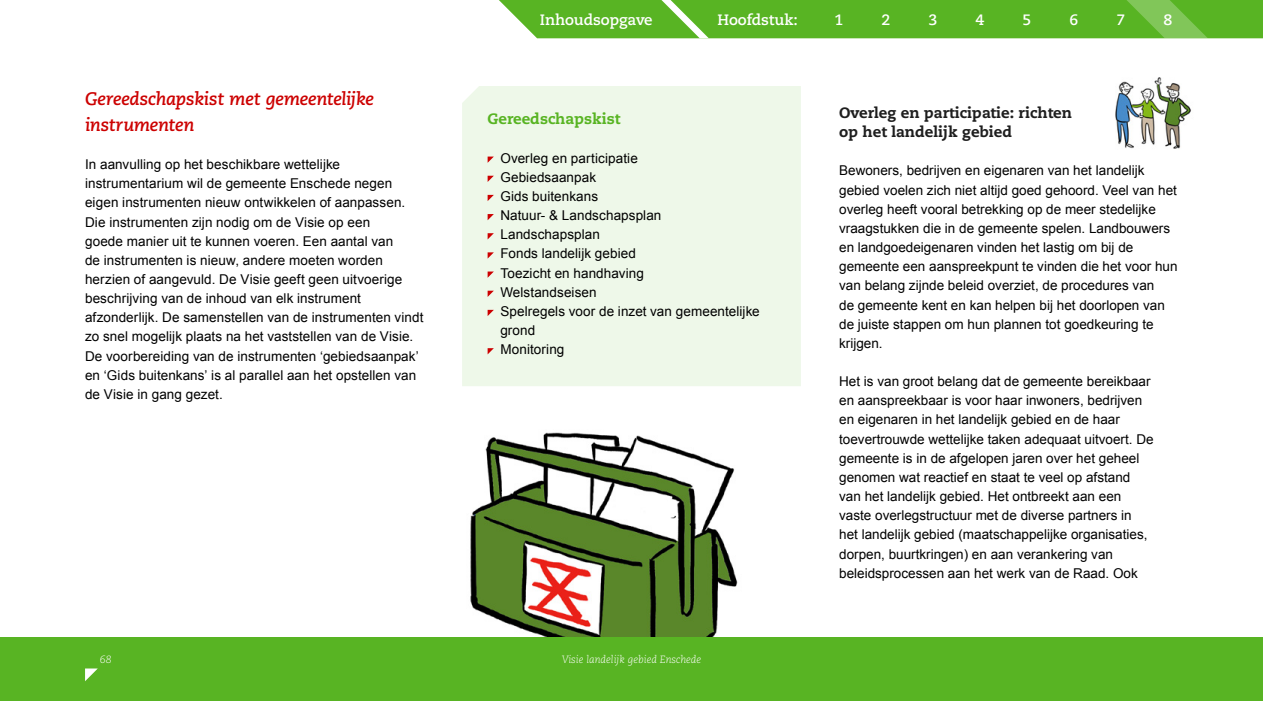
<style>
.page{position:relative;width:1263px;height:701px;background:#fff}
.page>*{position:absolute;margin:0;border:0;box-sizing:border-box;transform-origin:0 0}
.t1{font:italic 700 18px/25.5px "Caecilia";letter-spacing:-.015em;color:#c00}
.t2{font:800 15px/19.2px "Caecilia";color:#1e1e1e}
.t3{font:700 15px "Caecilia";letter-spacing:-.005em;color:#fff}
.t4{font:800 15px "Caecilia";color:#58b423}
.t5{font:13.5px/19.2px "Arial";color:#000}
.t6{font:italic 300 10.5px "Caecilia";color:#fff}
</style>
<div class="page">
<div style="left:0;top:636px;width:1263px;height:64px;background:#58b423"></div>
<svg style="left:85px;top:668px;width:13px;height:12px"></svg>
<div style="left:462px;top:86px;width:339px;height:300px;background:#eef8e9"></div>
<svg style="left:488px;top:156px;width:6px;height:7px"></svg>
<svg style="left:488px;top:175px;width:6px;height:7px"></svg>
<svg style="left:488px;top:195px;width:6px;height:6px"></svg>
<svg style="left:488px;top:214px;width:6px;height:6px"></svg>
<svg style="left:488px;top:233px;width:6px;height:6px"></svg>
<svg style="left:488px;top:252px;width:6px;height:6px"></svg>
<svg style="left:488px;top:271px;width:6px;height:6px"></svg>
<svg style="left:488px;top:290px;width:6px;height:7px"></svg>
<svg style="left:488px;top:309px;width:6px;height:7px"></svg>
<svg style="left:488px;top:348px;width:6px;height:6px"></svg>
<img style="left:470px;top:432px;width:268px;height:203px">
<svg style="left:499px;top:0;width:764px;height:38px;background:#60b72e"></svg>
<img style="left:1115px;top:77px;width:76px;height:72px">
<h1 class="t1" style="left:85px;top:86px;width:290px">Gereedschapskist met gemeentelijke instrumenten</h1>
<p class="t5" style="left:85px;top:155px;width:340px">In aanvulling op het beschikbare wettelijke instrumentarium wil de gemeente Enschede negen eigen instrumenten nieuw ontwikkelen of aanpassen.<br>Die instrumenten zijn nodig om de Visie op een<br>goede manier uit te kunnen voeren. Een aantal van<br>de instrumenten is nieuw, andere moeten worden herzien of aangevuld. De Visie geeft geen uitvoerige beschrijving van de inhoud van elk instrument afzonderlijk. De samenstellen van de instrumenten vindt zo snel mogelijk plaats na het vaststellen van de Visie.<br>De voorbereiding van de instrumenten ‘gebiedsaanpak’ en ‘Gids buitenkans’ is al parallel aan het opstellen van de Visie in gang gezet.</p>
<p class="t3" style="left:540px;top:11px;width:114px">Inhoudsopgave</p>
<p class="t3" style="left:717px;top:11px;width:82px">Hoofdstuk:</p>
<p class="t3" style="left:834px;top:11px;width:10px">1</p>
<p class="t3" style="left:881px;top:11px;width:10px">2</p>
<p class="t3" style="left:928px;top:11px;width:10px">3</p>
<p class="t3" style="left:975px;top:11px;width:10px">4</p>
<p class="t3" style="left:1022px;top:11px;width:10px">5</p>
<p class="t3" style="left:1069px;top:11px;width:10px">6</p>
<p class="t3" style="left:1116px;top:11px;width:10px">7</p>
<p class="t3" style="left:1163px;top:11px;width:10px">8</p>
<p class="t4" style="left:488px;top:110px;width:134px">Gereedschapskist</p>
<p class="t5" style="left:500px;top:148px;width:261px">Overleg en participatie<br>Gebiedsaanpak<br>Gids buitenkans<br>Natuur- &amp; Landschapsplan<br>Landschapsplan<br>Fonds landelijk gebied<br>Toezicht en handhaving<br>Welstandseisen<br>Spelregels voor de inzet van gemeentelijke grond<br>Monitoring</p>
<p class="t2" style="left:839px;top:103px;width:234px">Overleg en participatie: richten op het landelijk gebied</p>
<p class="t5" style="left:839px;top:161px;width:340px">Bewoners, bedrijven en eigenaren van het landelijk gebied voelen zich niet altijd goed gehoord. Veel van het overleg heeft vooral betrekking op de meer stedelijke vraagstukken die in de gemeente spelen. Landbouwers en landgoedeigenaren vinden het lastig om bij de gemeente een aanspreekpunt te vinden die het voor hun van belang zijnde beleid overziet, de procedures van<br>de gemeente kent en kan helpen bij het doorlopen van de juiste stappen om hun plannen tot goedkeuring te krijgen.</p>
<p class="t5" style="left:839px;top:371px;width:316px">Het is van groot belang dat de gemeente bereikbaar en aanspreekbaar is voor haar inwoners, bedrijven en eigenaren in het landelijk gebied en de haar toevertrouwde wettelijke taken adequaat uitvoert. De gemeente is in de afgelopen jaren over het geheel genomen wat reactief en staat te veel op afstand van het landelijk gebied. Het ontbreekt aan een vaste overlegstructuur met de diverse partners in het landelijk gebied (maatschappelijke organisaties, dorpen, buurtkringen) en aan verankering van beleidsprocessen aan het werk van de Raad. Ook</p>
<p class="t6" style="left:100px;top:653px;width:13px">68</p>
<p class="t6" style="left:562px;top:653px;width:141px">Visie landelijk gebied Enschede</p>
</div>
